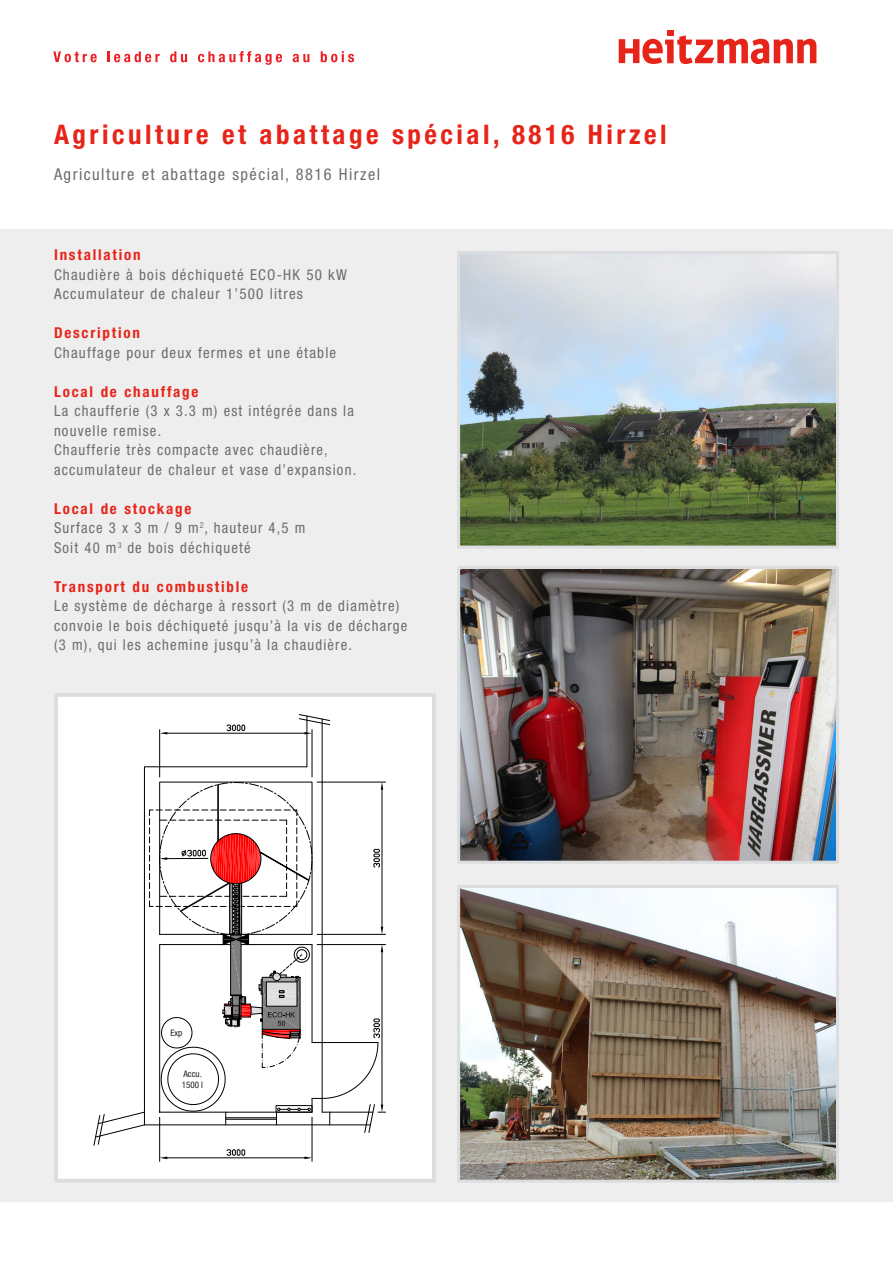
<style>
.page{position:relative;width:893px;height:1263px;background:#fff}
.page>*{position:absolute;margin:0;border:0;box-sizing:border-box;transform-origin:0 0}
.t1{font:700 condensed 27px "Helvetica Neue LT";letter-spacing:.13em;color:#e72419}
.t2{font:condensed 16.35px "Helvetica Neue LT Std";letter-spacing:.09em;color:#6c6d70}
.t3{font:condensed 15px/19.5px "Helvetica Neue LT Std";letter-spacing:.08em;color:#6c6d70}
.t4{font:700 condensed 15px "Helvetica Neue LT";letter-spacing:.12em;color:#e72419}
.t5{font:condensed 9px/10.8px "Helvetica Neue LT";color:#231f20}
</style>
<div class="page">
<div style="left:0;top:230px;width:893px;height:972px;background:#eeeeef"></div>
<img style="left:461px;top:570px;width:374px;height:290px">
<div style="left:457px;top:566px;width:382px;height:298px;border:3px solid #dcdddf"></div>
<img style="left:461px;top:889px;width:374px;height:289px">
<div style="left:457px;top:885px;width:382px;height:297px;border:3px solid #dcdddf"></div>
<div style="left:56px;top:695px;width:378px;height:486px;background:#fff"></div>
<hr style="left:312px;top:1117px;width:1px;height:44px;background:#000">
<hr style="left:159px;top:1117px;width:1px;height:44px;background:#000">
<svg style="left:94px;top:714px;width:292px;height:445px"></svg>
<div style="left:54px;top:693px;width:382px;height:489px;border:4px solid #dcdddf"></div>
<img style="left:461px;top:255px;width:374px;height:290px">
<div style="left:457px;top:251px;width:382px;height:298px;border:3px solid #dcdddf"></div>
<div style="left:667px;top:30px;width:7px;height:6px;background:#e72419"></div>
<svg style="left:619px;top:35px;width:197px;height:29px"></svg>
<svg style="left:53px;top:51px;width:44px;height:11px"></svg>
<svg style="left:108px;top:51px;width:52px;height:11px"></svg>
<svg style="left:170px;top:51px;width:17px;height:11px"></svg>
<svg style="left:198px;top:51px;width:84px;height:14px"></svg>
<svg style="left:293px;top:54px;width:16px;height:8px"></svg>
<svg style="left:321px;top:51px;width:33px;height:11px"></svg>
<div style="left:174px;top:1070px;width:37px;height:18px;background:#fff"></div>
<div style="left:166px;top:1026px;width:21px;height:15px;background:#fff"></div>
<h1 class="t1" style="left:54px;top:118px;width:614px">Agriculture et abattage spécial, 8816 Hirzel</h1>
<p class="t2" style="left:54px;top:165px;width:328px">Agriculture et abattage spécial, 8816 Hirzel</p>
<p class="t4" style="left:54px;top:246px;width:88px">Installation</p>
<p class="t3" style="left:54px;top:265px;width:294px">Chaudière à bois déchiqueté ECO-HK 50 kW<br>Accumulateur de chaleur 1’500 litres</p>
<p class="t4" style="left:54px;top:324px;width:87px">Description</p>
<p class="t3" style="left:54px;top:343px;width:284px">Chauffage pour deux fermes et une étable</p>
<p class="t4" style="left:54px;top:382px;width:146px">Local de chauffage</p>
<p class="t3" style="left:54px;top:401px;width:304px">La chaufferie (3 x 3.3 m) est intégrée dans la nouvelle remise.<br>Chaufferie très compacte avec chaudière, accumulateur de chaleur et vase d’expansion.</p>
<p class="t4" style="left:54px;top:499px;width:139px">Local de stockage</p>
<p class="t3" style="left:54px;top:518px;width:253px">Surface 3 x 3 m / 9 m<sup>2</sup>, hauteur 4,5 m<br>Soit 40 m<sup>3</sup> de bois déchiqueté</p>
<p class="t4" style="left:54px;top:577px;width:196px">Transport du combustible</p>
<p class="t3" style="left:54px;top:596px;width:355px">Le système de décharge à ressort (3 m de diamètre) convoie le bois déchiqueté jusqu’à la vis de décharge (3 m), qui les achemine jusqu’à la chaudière.</p>
<p class="t5" style="left:170px;top:1027px;width:13px">Exp</p>
<p class="t5" style="left:182px;top:1068px;width:23px">Accu.<br>1500 l</p>
</div>
